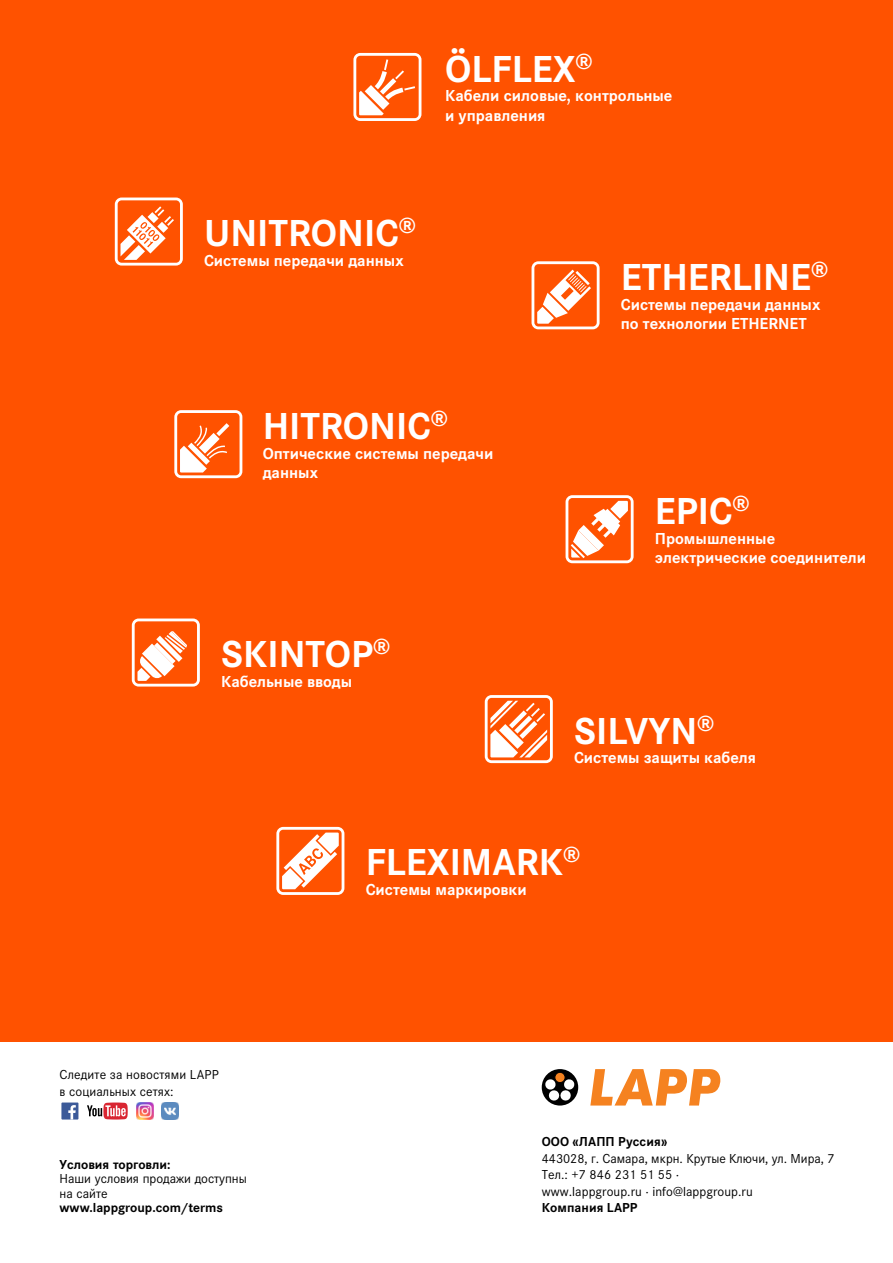
<style>
.page{position:relative;width:893px;height:1263px;background:#fff}
.page>*{position:absolute;margin:0;border:0;box-sizing:border-box;transform-origin:0 0}
.t1{font:700 39px "Corporate STOT";color:#fff}
.t2{font:700 16.5px/19.5px "Corporate STOT";color:#fff}
.t3{font:13.5px/16.5px "Corporate STOT";letter-spacing:.005em;color:#000}
.t4{font:700 13.5px "Corporate STOT";color:#000}
</style>
<div class="page">
<div style="left:0;top:0;width:893px;height:1042px;background:#ff5200"></div>
<svg style="left:353px;top:53px;width:68px;height:68px"></svg>
<svg style="left:115px;top:198px;width:68px;height:68px"></svg>
<svg style="left:174px;top:410px;width:68px;height:68px"></svg>
<svg style="left:566px;top:495px;width:68px;height:68px"></svg>
<svg style="left:132px;top:618px;width:68px;height:68px"></svg>
<svg style="left:276px;top:827px;width:68px;height:68px"></svg>
<svg style="left:485px;top:695px;width:68px;height:68px"></svg>
<svg style="left:531px;top:261px;width:69px;height:68px"></svg>
<div style="left:61px;top:1102px;width:17px;height:17px;background:#3c5a99"></div>
<svg style="left:68px;top:1105px;width:8px;height:14px"></svg>
<svg style="left:87px;top:1102px;width:41px;height:17px"></svg>
<svg style="left:590px;top:1069px;width:130px;height:36px"></svg>
<div style="left:542px;top:1069px;width:36px;height:36px;background:#000;border-radius:50%"></div>
<svg style="left:545px;top:1079px;width:30px;height:22px"></svg>
<div style="left:555px;top:1072px;width:10px;height:10px;background:#f58220;border-radius:50%"></div>
<div style="left:555px;top:1072px;width:10px;height:10px;border:1px solid #000;border-radius:50%"></div>
<img style="left:162px;top:1102px;width:17px;height:18px">
<img style="left:136px;top:1102px;width:17px;height:17px">
<h1 class="t1" style="left:445px;top:47px;width:149px">ÖLFLEX<sup>®</sup></h1>
<p class="t2" style="left:445px;top:87px;width:229px">Кабели силовые, контрольные и управления</p>
<h1 class="t1" style="left:204px;top:211px;width:213px">UNITRONIC<sup>®</sup></h1>
<p class="t2" style="left:204px;top:251px;width:201px">Системы передачи данных</p>
<h1 class="t1" style="left:621px;top:255px;width:209px">ETHERLINE<sup>®</sup></h1>
<p class="t2" style="left:621px;top:295px;width:201px">Системы передачи данных по технологии ETHERNET</p>
<h1 class="t1" style="left:263px;top:404px;width:186px">HITRONIC<sup>®</sup></h1>
<p class="t2" style="left:263px;top:444px;width:232px">Оптические системы передачи данных</p>
<h1 class="t1" style="left:221px;top:632px;width:170px">SKINTOP<sup>®</sup></h1>
<p class="t2" style="left:221px;top:672px;width:133px">Кабельные вводы</p>
<h1 class="t1" style="left:655px;top:489px;width:96px">EPIC<sup>®</sup></h1>
<p class="t2" style="left:655px;top:529px;width:213px">Промышленные электрические соединители</p>
<h1 class="t1" style="left:574px;top:708px;width:142px">SILVYN<sup>®</sup></h1>
<p class="t2" style="left:574px;top:748px;width:184px">Системы защиты кабеля</p>
<p class="t3" style="left:60px;top:1066px;width:161px">Следите за новостями LAPP в социальных сетях:</p>
<p class="t4" style="left:60px;top:1157px;width:112px">Условия торговли:</p>
<p class="t3" style="left:60px;top:1172px;width:189px;line-height:14.2px">Наши условия продажи доступны на сайте</p>
<p class="t4" style="left:60px;top:1200px;width:165px">www.lappgroup.com/terms</p>
<h1 class="t1" style="left:366px;top:840px;width:216px">FLEXIMARK<sup>®</sup></h1>
<p class="t2" style="left:366px;top:880px;width:163px">Системы маркировки</p>
<p class="t4" style="left:542px;top:1134px;width:127px">ООО «ЛАПП Руссия»</p>
<p class="t3" style="left:542px;top:1150px;width:294px">443028, г. Самара, мкрн. Крутые Ключи, ул. Мира, 7<br>Тел.: +7 846 231 51 55 ·<br>www.lappgroup.ru · info@lappgroup.ru</p>
<p class="t4" style="left:542px;top:1200px;width:97px">Компания LAPP</p>
</div>
